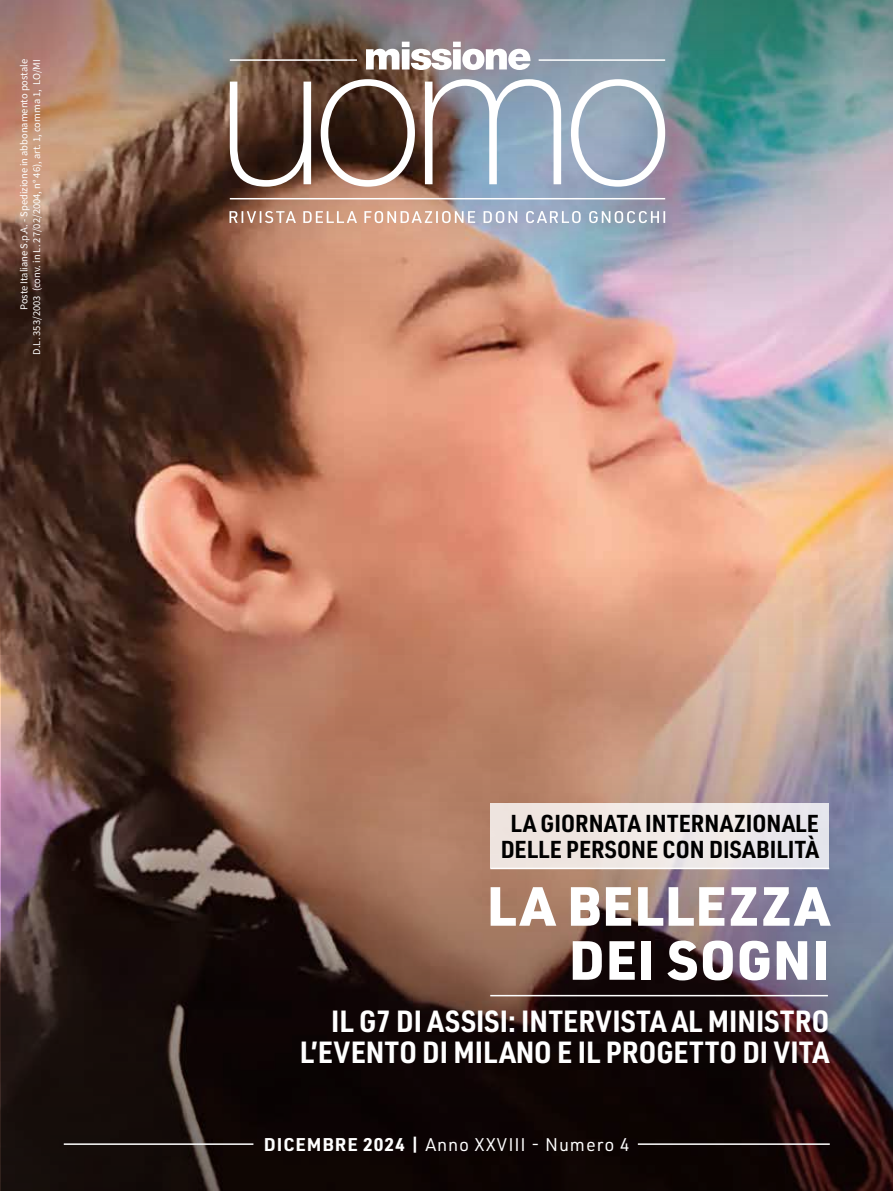
<style>
.page{position:relative;width:893px;height:1191px;background:#fff}
.page>*{position:absolute;margin:0;border:0;box-sizing:border-box;transform-origin:0 0}
.t1{font:900 54px/54px "URWDIN";letter-spacing:.015em;color:#fff;text-align:right}
.t2{font:700 30px/31px "URWDIN Semi Cond";color:#fff;text-align:right}
.t3{font:700 24px/26.7px "URWDIN Semi Cond";color:#000;text-align:center}
.t4{font:18px "URWDIN";letter-spacing:.05em;color:#fff}
.t5{font:10.5px/12.6px "Source Sans Variable";color:#fff;text-align:right}
.s1{font-weight:700}
</style>
<div class="page">
<img style="left:0;top:332px;width:893px;height:859px">
<img style="left:1px;top:558px;width:892px;height:633px">
<img style="left:0;top:0;width:893px;height:332px">
<svg style="left:230px;top:79px;width:435px;height:108px"></svg>
<svg style="left:366px;top:42px;width:164px;height:28px"></svg>
<hr style="left:230px;top:59px;width:127px;height:2px;background:#fff">
<hr style="left:539px;top:59px;width:126px;height:2px;background:#fff">
<hr style="left:230px;top:198px;width:435px;height:1px;background:#fff">
<svg style="left:229px;top:211px;width:436px;height:12px"></svg>
<hr style="left:64px;top:1143px;width:189px;height:1px;background:#fff">
<hr style="left:638px;top:1143px;width:192px;height:1px;background:#fff">
<hr style="left:490px;top:867px;width:339px;height:2px;background:#fff">
<hr style="left:490px;top:995px;width:338px;height:1px;background:#fff">
<div style="left:490px;top:803px;width:339px;height:65px;background:#eee6e6"></div>
<p class="t5" style="left:18px;top:355px;width:297px;rotate:-90deg">Poste Italiane S.p.A. - Spedizione in abbonamento postale<br>D.L. 353/2003 (conv. in L. 27/02/2004, n° 46), art. 1, comma 1, LO/MI</p>
<h3 class="t3" style="left:501px;top:808px;width:320px">LA GIORNATA INTERNAZIONALE<br>DELLE PERSONE CON DISABILITÀ</h3>
<h1 class="t1" style="left:487px;top:877px;width:344px">LA BELLEZZA<br>DEI SOGNI</h1>
<h2 class="t2" style="left:300px;top:1004px;width:531px">IL G7 DI ASSISI: INTERVISTA AL MINISTRO<br>L’EVENTO DI MILANO E IL PROGETTO DI VITA</h2>
<h3 class="t4" style="left:264px;top:1132px;width:367px"><span class="s1">DICEMBRE 2024 |</span> Anno XXVIII - Numero 4</h3>
</div>
